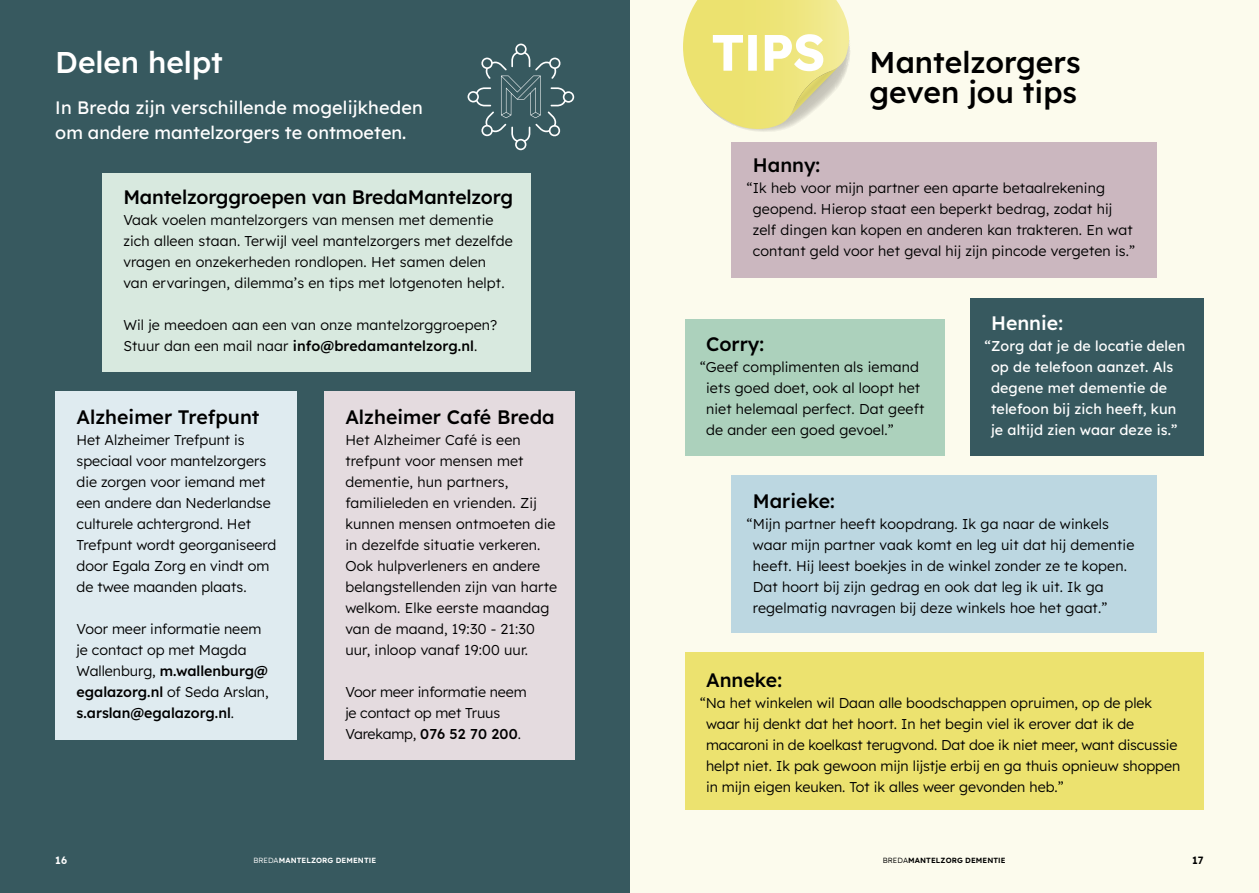
<style>
.page{position:relative;width:1259px;height:893px;background:#fff}
.page>*{position:absolute;margin:0;border:0;box-sizing:border-box;transform-origin:0 0}
.t1{font:700 51px "Lexend";color:#fff}
.t2{font:500 30px/30px "Lexend";color:#000}
.t3{font:500 30px "Lexend";color:#fff}
.t4{font:500 19.5px "Lexend";color:#000}
.t5{font:500 19.5px "Lexend";color:#fff}
.t6{font:18px/25.5px "Lexend";color:#fff}
.t7{font:300 14.25px/21px "Lexend";letter-spacing:.01em;color:#000}
.t8{font:14.25px/21px "Lexend";letter-spacing:.01em;color:#fff}
.t9{font:300 14.25px/21px "Lexend";letter-spacing:-.01em;color:#000}
.t10{font:600 10.5px "Lexend";color:#fff}
.t11{font:600 10.5px "Lexend";color:#000}
.t12{font:600 7.5px "Lexend";letter-spacing:.01em;color:#fff}
.t13{font:600 7.5px "Lexend";letter-spacing:.01em;color:#000}
.s1{font-weight:500}
.s2{font-weight:300}
</style>
<div class="page">
<div style="left:628px;top:0;width:631px;height:893px;background:#fcfbed"></div>
<div style="left:0;top:0;width:629px;height:893px;background:#37595f"></div>
<svg style="left:683px;top:0;width:167px;height:132px"></svg>
<div style="left:685px;top:652px;width:518px;height:158px;background:#ece26f"></div>
<div style="left:55px;top:392px;width:242px;height:348px;background:#dfebf0"></div>
<div style="left:685px;top:319px;width:259px;height:137px;background:#acd1bc"></div>
<div style="left:731px;top:476px;width:426px;height:157px;background:#bcd7e1"></div>
<div style="left:324px;top:392px;width:250px;height:368px;background:#e4dbdf"></div>
<div style="left:731px;top:142px;width:426px;height:135px;background:#cbb7bf"></div>
<div style="left:102px;top:173px;width:428px;height:199px;background:#d8e9df"></div>
<div style="left:969px;top:298px;width:234px;height:158px;background:#37595f"></div>
<svg style="left:467px;top:44px;width:107px;height:106px"></svg>
<h2 class="t3" style="left:55px;top:41px;width:169px">Delen helpt</h2>
<p class="t6" style="left:55px;top:93px;width:369px">In Breda zijn verschillende mogelijkheden om andere mantelzorgers te ontmoeten.</p>
<h3 class="t4" style="left:123px;top:183px;width:391px">Mantelzorggroepen van BredaMantelzorg</h3>
<p class="t7" style="left:123px;top:208px;width:391px">Vaak voelen mantelzorgers van mensen met dementie zich alleen staan. Terwijl veel mantelzorgers met dezelfde vragen en onzekerheden rondlopen. Het samen delen van ervaringen, dilemma’s en tips met lotgenoten helpt.</p>
<p class="t7" style="left:123px;top:313px;width:375px">Wil je meedoen aan een van onze mantelzorggroepen?<br>Stuur dan een mail naar <span class="s1">info@bredamantelzorg.nl</span>.</p>
<h3 class="t4" style="left:77px;top:403px;width:184px">Alzheimer Trefpunt</h3>
<p class="t7" style="left:77px;top:429px;width:201px">Het Alzheimer Trefpunt is speciaal voor mantelzorgers die zorgen voor iemand met een andere dan Nederlandse culturele achtergrond. Het<br>Trefpunt wordt georganiseerd door Egala Zorg en vindt om de twee maanden plaats.</p>
<p class="t7" style="left:77px;top:618px;width:194px">Voor meer informatie neem je contact op met Magda<br>Wallenburg, <span class="s1">m.wallenburg@ egalazorg.nl</span> of Seda Arslan, <span class="s1">s.arslan@egalazorg.nl</span>.</p>
<h3 class="t4" style="left:345px;top:403px;width:211px">Alzheimer Café Breda</h3>
<p class="t7" style="left:345px;top:429px;width:213px">Het Alzheimer Café is een trefpunt voor mensen met dementie, hun partners, familieleden en vrienden. Zij kunnen mensen ontmoeten die in dezelfde situatie verkeren.<br>Ook hulpverleners en andere belangstellenden zijn van harte welkom. Elke eerste maandag van de maand, 19:30 - 21:30 uur, inloop vanaf 19:00 uur.</p>
<p class="t9" style="left:345px;top:681px;width:183px">Voor meer informatie neem je contact op met Truus<br>Varekamp, <span class="s1">076 52 70 200</span>.</p>
<h1 class="t1" style="left:711px;top:16px;width:116px">TIPS</h1>
<h2 class="t2" style="left:869px;top:45px;width:213px">Mantelzorgers geven jou tips</h2>
<h3 class="t4" style="left:753px;top:151px;width:69px">Hanny:</h3>
<p class="t7" style="left:753px;top:177px;width:384px;text-indent:-6px">“Ik heb voor mijn partner een aparte betaalrekening geopend. Hierop staat een beperkt bedrag, zodat hij zelf dingen kan kopen en anderen kan trakteren. En wat contant geld voor het geval hij zijn pincode vergeten is.”</p>
<h3 class="t4" style="left:706px;top:330px;width:60px">Corry:</h3>
<p class="t7" style="left:706px;top:355px;width:220px;text-indent:-6px">“Geef complimenten als iemand iets goed doet, ook al loopt het niet helemaal perfect. Dat geeft de ander een goed gevoel.”</p>
<h3 class="t5" style="left:991px;top:309px;width:73px">Hennie:</h3>
<p class="t8" style="left:991px;top:334px;width:196px;text-indent:-6px">“Zorg dat je de locatie delen op de telefoon aanzet. Als degene met dementie de telefoon bij zich heeft, kun je altijd zien waar deze is.”</p>
<h3 class="t4" style="left:753px;top:487px;width:83px">Marieke:</h3>
<p class="t7" style="left:753px;top:513px;width:383px;text-indent:-6px">“Mijn partner heeft koopdrang. Ik ga naar de winkels waar mijn partner vaak komt en leg uit dat hij dementie heeft. Hij leest boekjes in de winkel zonder ze te kopen.<br>Dat hoort bij zijn gedrag en ook dat leg ik uit. Ik ga regelmatig navragen bij deze winkels hoe het gaat.”</p>
<h3 class="t4" style="left:706px;top:666px;width:77px">Anneke:</h3>
<p class="t7" style="left:706px;top:691px;width:476px;text-indent:-6px">“Na het winkelen wil Daan alle boodschappen opruimen, op de plek waar hij denkt dat het hoort. In het begin viel ik erover dat ik de macaroni in de koelkast terugvond. Dat doe ik niet meer, want discussie helpt niet. Ik pak gewoon mijn lijstje erbij en ga thuis opnieuw shoppen in mijn eigen keuken. Tot ik alles weer gevonden heb.”</p>
<p class="t10" style="left:55px;top:853px;width:13px">16</p>
<p class="t12" style="left:253px;top:855px;width:124px"><span class="s2">BREDA</span>MANTELZORG DEMENTIE</p>
<p class="t13" style="left:883px;top:855px;width:124px"><span class="s2">BREDA</span>MANTELZORG DEMENTIE</p>
<p class="t11" style="left:1192px;top:853px;width:13px">17</p>
</div>
